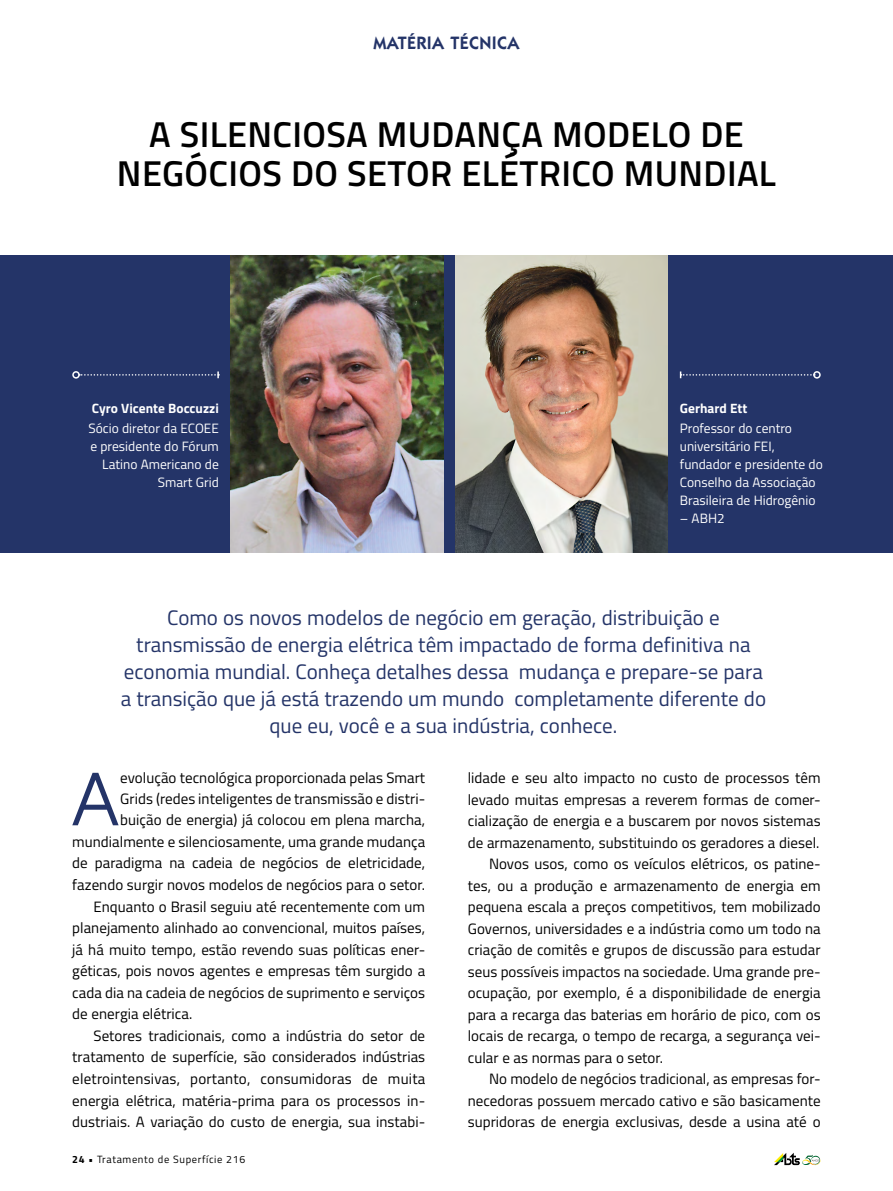
<style>
.page{position:relative;width:893px;height:1191px;background:#fff}
.page>*{position:absolute;margin:0;border:0;box-sizing:border-box;transform-origin:0 0}
.t1{font:75.15px "Aaux Pro";color:#243468}
.t2{font:600 36px/39px "Titillium";letter-spacing:.01em;color:#000;text-align:center}
.t3{font:21px/27px "Titillium";color:#243468;text-align:center}
.t4{font:600 18px "ITC Kabel Std";letter-spacing:.02em;color:#243468}
.t5{font:15px "Titillium";letter-spacing:.005em;color:#000}
.t6{font:13.5px/18px "Titillium";color:#fff}
.t7{font:700 13.5px "Titillium";color:#fff}
.t8{font:10.5px "Titillium";letter-spacing:.06em;color:#000}
.s1{font-weight:700}
</style>
<div class="page">
<svg style="left:774px;top:1152px;width:47px;height:13px"></svg>
<div style="left:0;top:255px;width:893px;height:298px;background:#243468"></div>
<img style="left:455px;top:255px;width:213px;height:298px">
<img style="left:231px;top:255px;width:212px;height:298px">
<svg style="left:680px;top:371px;width:135px;height:7px"></svg>
<div style="left:813px;top:371px;width:8px;height:7px;border:2px solid #fff;border-radius:50%"></div>
<svg style="left:79px;top:371px;width:140px;height:7px"></svg>
<div style="left:72px;top:371px;width:8px;height:7px;border:2px solid #fff;border-radius:50%"></div>
<p class="t4" style="left:373px;top:32px;width:148px">MATÉRIA TÉCNICA</p>
<h2 class="t2" style="left:117px;top:113px;width:661px">A SILENCIOSA MUDANÇA MODELO DE<br>NEGÓCIOS DO SETOR ELÉTRICO MUNDIAL</h2>
<p class="t7" style="left:92px;top:397px;width:129px">Cyro Vicente Boccuzzi</p>
<p class="t6" style="left:88px;top:418px;width:132px;text-align:right">Sócio diretor da ECOEE e presidente do Fórum<br>Latino Americano de<br>Smart Grid</p>
<p class="t7" style="left:680px;top:397px;width:69px">Gerhard Ett</p>
<p class="t6" style="left:680px;top:418px;width:145px">Professor do centro universitário FEI, fundador e presidente do<br>Conselho da Associação<br>Brasileira de Hidrogênio</p>
<p class="t6" style="left:680px;top:508px;width:46px">– ABH2</p>
<p class="t3" style="left:121px;top:603px;width:647px">Como os novos modelos de negócio em geração, distribuição e transmissão de energia elétrica têm impactado de forma definitiva na economia mundial. Conheça detalhes dessa mudança e prepare-se para a transição que já está trazendo um mundo completamente diferente do que eu, você e a sua indústria, conhece.</p>
<h1 class="t1" style="left:71px;top:751px;width:51px">A</h1>
<p class="t5" style="left:120px;top:767px;width:306px">evolução tecnológica proporcionada pelas Smart</p>
<p class="t5" style="left:120px;top:788px;width:306px">Grids (redes inteligentes de transmissão e distri-</p>
<p class="t5" style="left:120px;top:809px;width:306px">buição de energia) já colocou em plena marcha,</p>
<p class="t5" style="left:72px;top:830px;width:354px">mundialmente e silenciosamente, uma grande mudança</p>
<p class="t5" style="left:72px;top:852px;width:354px">de paradigma na cadeia de negócios de eletricidade,</p>
<p class="t5" style="left:72px;top:873px;width:354px">fazendo surgir novos modelos de negócios para o setor.</p>
<p class="t5" style="left:94px;top:895px;width:333px">Enquanto o Brasil seguiu até recentemente com um</p>
<p class="t5" style="left:72px;top:917px;width:354px">planejamento alinhado ao convencional, muitos países,</p>
<p class="t5" style="left:72px;top:938px;width:354px">já há muito tempo, estão revendo suas políticas ener-</p>
<p class="t5" style="left:72px;top:960px;width:354px">géticas, pois novos agentes e empresas têm surgido a</p>
<p class="t5" style="left:72px;top:981px;width:354px">cada dia na cadeia de negócios de suprimento e serviços</p>
<p class="t5" style="left:72px;top:1003px;width:122px">de energia elétrica.</p>
<p class="t5" style="left:94px;top:1024px;width:333px">Setores tradicionais, como a indústria do setor de</p>
<p class="t5" style="left:72px;top:1046px;width:354px">tratamento de superfície, são considerados indústrias</p>
<p class="t5" style="left:72px;top:1067px;width:355px">eletrointensivas, portanto, consumidoras de muita</p>
<p class="t5" style="left:72px;top:1089px;width:354px">energia elétrica, matéria-prima para os processos in-</p>
<p class="t5" style="left:72px;top:1111px;width:354px">dustriais. A variação do custo de energia, sua instabi-</p>
<p class="t8" style="left:72px;top:1151px;width:174px"><span class="s1">24 •</span> Tratamento de Superfície 216</p>
<p class="t5" style="left:468px;top:767px;width:354px">lidade e seu alto impacto no custo de processos têm</p>
<p class="t5" style="left:468px;top:788px;width:354px">levado muitas empresas a reverem formas de comer-</p>
<p class="t5" style="left:468px;top:810px;width:354px">cialização de energia e a buscarem por novos sistemas</p>
<p class="t5" style="left:468px;top:831px;width:353px">de armazenamento, substituindo os geradores a diesel.</p>
<p class="t5" style="left:489px;top:853px;width:333px">Novos usos, como os veículos elétricos, os patine-</p>
<p class="t5" style="left:468px;top:874px;width:354px">tes, ou a produção e armazenamento de energia em</p>
<p class="t5" style="left:468px;top:896px;width:354px">pequena escala a preços competitivos, tem mobilizado</p>
<p class="t5" style="left:468px;top:917px;width:354px">Governos, universidades e a indústria como um todo na</p>
<p class="t5" style="left:468px;top:939px;width:354px">criação de comitês e grupos de discussão para estudar</p>
<p class="t5" style="left:468px;top:960px;width:354px">seus possíveis impactos na sociedade. Uma grande pre-</p>
<p class="t5" style="left:468px;top:982px;width:354px">ocupação, por exemplo, é a disponibilidade de energia</p>
<p class="t5" style="left:468px;top:1003px;width:354px">para a recarga das baterias em horário de pico, com os</p>
<p class="t5" style="left:468px;top:1024px;width:354px">locais de recarga, o tempo de recarga, a segurança vei-</p>
<p class="t5" style="left:468px;top:1046px;width:197px">cular e as normas para o setor.</p>
<p class="t5" style="left:489px;top:1067px;width:333px">No modelo de negócios tradicional, as empresas for-</p>
<p class="t5" style="left:468px;top:1089px;width:354px">necedoras possuem mercado cativo e são basicamente</p>
<p class="t5" style="left:468px;top:1110px;width:354px">supridoras de energia exclusivas, desde a usina até o</p>
</div>
